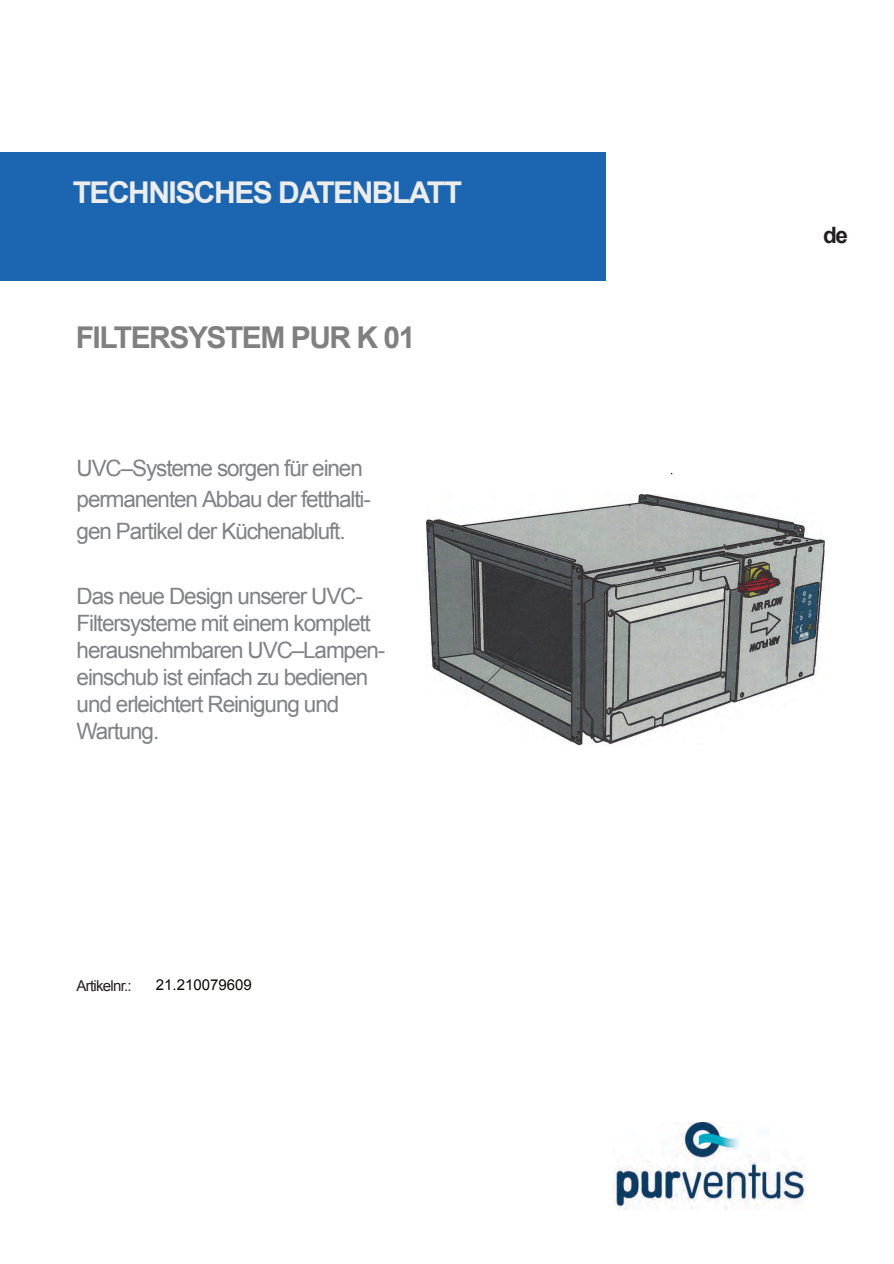
<style>
.page{position:relative;width:894px;height:1264px;background:#fff}
.page>*{position:absolute;margin:0;border:0;box-sizing:border-box;transform-origin:0 0}
.t1{font:700 30px "Arial";letter-spacing:-.05em;color:#ecedec}
.t2{font:700 30px "Arial";letter-spacing:-.05em;color:#818080}
.t3{font:22.5px/27px "Arial";letter-spacing:-.05em;color:#808285}
.t4{font:700 22.5px "Arial";color:#231f20}
.t5{font:15px "Arial";color:#080704}
.t6{font:15px "Arial";letter-spacing:-.05em;color:#231f20}
</style>
<div class="page">
<img style="left:613px;top:1122px;width:192px;height:87px">
<div style="left:0;top:153px;width:605px;height:128px;background:#1c66b1"></div>
<img style="left:426px;top:494px;width:398px;height:251px">
<h1 class="t1" style="left:73px;top:181px;width:391px">TECHNISCHES DATENBLATT</h1>
<h1 class="t2" style="left:76px;top:326px;width:341px">FILTERSYSTEM PUR K 01</h1>
<p class="t3" style="left:77px;top:454px;width:296px;line-height:31.5px">UVC–Systeme sorgen für einen permanenten Abbau der fetthalti&shy;gen Partikel der Küchenabluft.</p>
<p class="t3" style="left:77px;top:584px;width:310px">Das neue Design unserer UVC-<br>Filtersysteme mit einem komplett herausnehmbaren UVC–Lampen&shy;einschub ist einfach zu bedienen und erleichtert Reinigung und<br>Wartung.</p>
<p class="t6" style="left:77px;top:979px;width:57px">Artikelnr.:</p>
<p class="t5" style="left:156px;top:978px;width:97px">21.210079609</p>
<p class="t4" style="left:822px;top:227px;width:26px">de</p>
</div>
